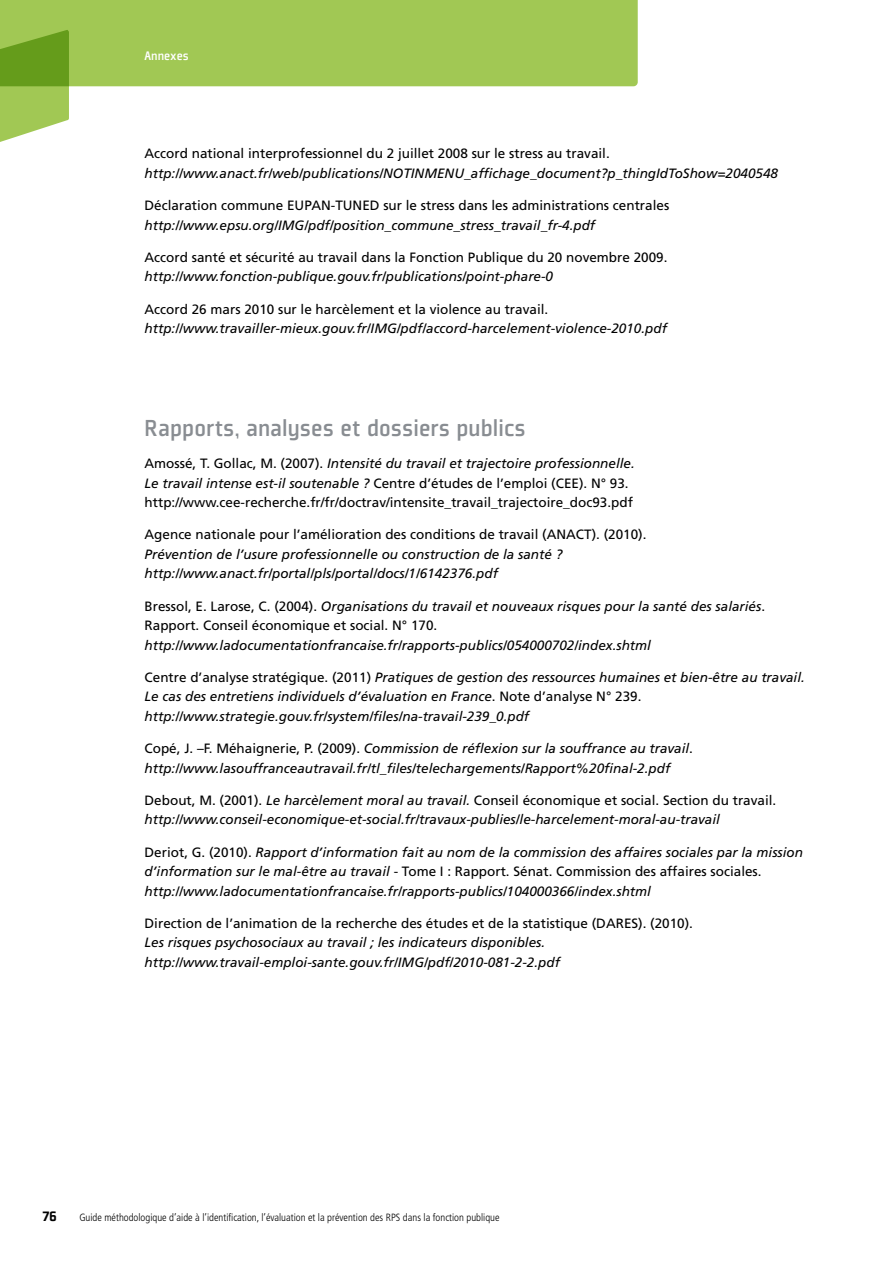
<style>
.page{position:relative;width:893px;height:1263px;background:#fff}
.page>*{position:absolute;margin:0;border:0;box-sizing:border-box;transform-origin:0 0}
.t1{font:500 25.5px "Plexes";color:#898d92}
.t2{font:900 15px "Plexes";color:#000}
.t3{font:italic 13.5px/19.5px "Frutiger LT";color:#000}
.t4{font:13.5px/19.5px "Frutiger LT";color:#000}
.t5{font:500 13.5px "Plexes";color:#fff}
.t6{font:300 condensed 10.5px "Frutiger LT";color:#000}
.s1{font-style:italic}
.s2{font-style:normal}
</style>
<div class="page">
<div style="left:0;top:0;width:638px;height:86px;background:#a1c854"></div>
<svg style="left:0;top:30px;width:69px;height:112px;background:#91bb4d"></svg>
<p class="t5" style="left:145px;top:48px;width:46px">Annexes</p>
<p class="t4" style="left:145px;top:144px;width:467px">Accord national interprofessionnel du 2 juillet 2008 sur le stress au travail.</p>
<p class="t3" style="left:145px;top:163px;width:635px">http://www.anact.fr/web/publications/NOTINMENU_affichage_document?p_thingIdToShow=2040548</p>
<p class="t4" style="left:145px;top:196px;width:526px">Déclaration commune EUPAN-TUNED sur le stress dans les administrations centrales</p>
<p class="t3" style="left:145px;top:215px;width:452px">http://www.epsu.org/IMG/pdf/position_commune_stress_travail_fr-4.pdf</p>
<p class="t4" style="left:145px;top:247px;width:524px">Accord santé et sécurité au travail dans la Fonction Publique du 20 novembre 2009.</p>
<p class="t3" style="left:145px;top:267px;width:410px">http://www.fonction-publique.gouv.fr/publications/point-phare-0</p>
<p class="t4" style="left:145px;top:299px;width:405px">Accord 26 mars 2010 sur le harcèlement et la violence au travail.</p>
<p class="t3" style="left:145px;top:319px;width:524px">http://www.travailler-mieux.gouv.fr/IMG/pdf/accord-harcelement-violence-2010.pdf</p>
<h1 class="t1" style="left:145px;top:415px;width:383px">Rapports, analyses et dossiers publics</h1>
<p class="t4" style="left:145px;top:454px;width:492px">Amossé, T. Gollac, M. (2007). <span class="s1">Intensité du travail et trajectoire professionnelle.<br>Le travail intense est-il soutenable ?</span> Centre d’études de l’emploi (CEE). N° 93. http://www.cee-recherche.fr/fr/doctrav/intensite_travail_trajectoire_doc93.pdf</p>
<p class="t4" style="left:145px;top:525px;width:503px">Agence nationale pour l’amélioration des conditions de travail (ANACT). (2010).</p>
<p class="t3" style="left:145px;top:544px;width:419px">Prévention de l’usure professionnelle ou construction de la santé ? http://www.anact.fr/portal/pls/portal/docs/1/6142376.pdf</p>
<p class="t4" style="left:145px;top:596px;width:622px">Bressol, E. Larose, C. (2004). <span class="s1">Organisations du travail et nouveaux risques pour la santé des salariés</span>.<br>Rapport. Conseil économique et social. N° 170.</p>
<p class="t3" style="left:145px;top:635px;width:508px">http://www.ladocumentationfrancaise.fr/rapports-publics/054000702/index.shtml</p>
<p class="t3" style="left:145px;top:667px;width:662px"><span class="s2">Centre d’analyse stratégique. (2011)</span> Pratiques de gestion des ressources humaines et bien-être au travail.<br>Le cas des entretiens individuels d’évaluation en France<span class="s2">. Note d’analyse N° 239. </span>http://www.strategie.gouv.fr/system/files/na-travail-239_0.pdf</p>
<p class="t3" style="left:145px;top:739px;width:550px"><span class="s2">Copé, J. –F. Méhaignerie, P. (2009).</span> Commission de réflexion sur la souffrance au travail<span class="s2">. </span>http://www.lasouffranceautravail.fr/tl_files/telechargements/Rapport%20final-2.pdf</p>
<p class="t3" style="left:145px;top:790px;width:633px"><span class="s2">Debout, M. (2001).</span> Le harcèlement moral au travail. <span class="s2">Conseil économique et social. Section du travail. </span>http://www.conseil-economique-et-social.fr/travaux-publies/le-harcelement-moral-au-travail</p>
<p class="t3" style="left:145px;top:842px;width:660px"><span class="s2">Deriot, G. (2010).</span> Rapport d’information fait au nom de la commission des affaires sociales par la mission d’information sur le mal-être au travail <span class="s2">- Tome I : Rapport. Sénat. Commission des affaires sociales. </span>http://www.ladocumentationfrancaise.fr/rapports-publics/104000366/index.shtml</p>
<p class="t4" style="left:145px;top:913px;width:550px">Direction de l’animation de la recherche des études et de la statistique (DARES). (2010).</p>
<p class="t3" style="left:145px;top:933px;width:417px">Les risques psychosociaux au travail ; les indicateurs disponibles. http://www.travail-emploi-sante.gouv.fr/IMG/pdf/2010-081-2-2.pdf</p>
<p class="t2" style="left:43px;top:1209px;width:16px">76</p>
<p class="t6" style="left:79px;top:1212px;width:422px">Guide méthodologique d’aide à l’identification, l’évaluation et la prévention des RPS dans la fonction publique</p>
</div>
